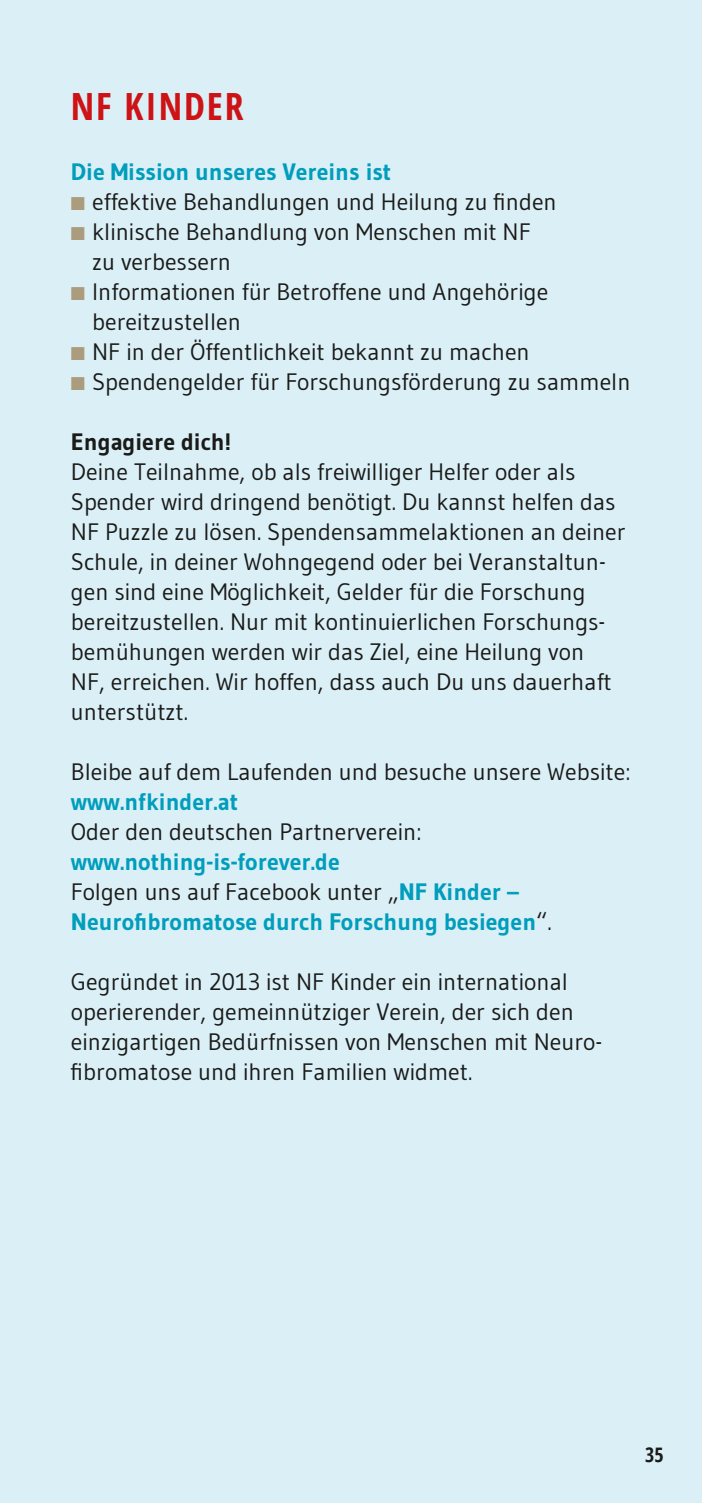
<style>
.page{position:relative;width:702px;height:1503px;background:#fff}
.page>*{position:absolute;margin:0;border:0;box-sizing:border-box;transform-origin:0 0}
.t1{font:700 condensed 37.5px "Open Sans";letter-spacing:.05em;color:#cd1316}
.t2{font:23.75px/30px "Gudea";color:#1a1a18}
.t3{font:700 23.75px/30px "Gudea";color:#009dbc}
.t4{font:700 23.75px "Gudea";color:#1a1a18}
.t5{font:700 condensed 20px "Open Sans";color:#1a1a18}
.s1{color:#ab9c7d}
.s2{font-weight:400;color:#1a1a18}
</style>
<div class="page">
<div style="left:0;top:0;width:702px;height:1502px;background:#daeff6"></div>
<h1 class="t1" style="left:71px;top:80px;width:174px">NF KINDER</h1>
<p class="t3" style="left:71px;top:157px;width:322px">Die Mission unseres Vereins ist</p>
<p class="t2" style="left:71px;top:186px;width:487px"><span class="s1">■</span> effektive Behandlungen und Heilung zu finden</p>
<p class="t2" style="left:92px;top:216px;width:440px;text-indent:-21px"><span class="s1">■</span> klinische Behandlung von Menschen mit NF zu verbessern</p>
<p class="t2" style="left:92px;top:276px;width:457px;text-indent:-21px"><span class="s1">■</span> Informationen für Betroffene und Angehörige bereitzustellen</p>
<p class="t2" style="left:71px;top:336px;width:460px"><span class="s1">■</span> NF in der Öffentlichkeit bekannt zu machen</p>
<p class="t2" style="left:71px;top:366px;width:561px"><span class="s1">■</span> Spendengelder für Forschungsförderung zu sammeln</p>
<p class="t4" style="left:71px;top:427px;width:162px">Engagiere dich!</p>
<p class="t2" style="left:71px;top:456px;width:556px">Deine Teilnahme, ob als freiwilliger Helfer oder als Spender wird dringend benötigt. Du kannst helfen das NF Puzzle zu lösen. Spendensammelaktionen an deiner Schule, in deiner Wohngegend oder bei Veranstaltun&shy;gen sind eine Möglichkeit, Gelder für die Forschung bereitzustellen. Nur mit kontinuierlichen Forschungs&shy;bemühungen werden wir das Ziel, eine Heilung von<br>NF, erreichen. Wir hoffen, dass auch Du uns dauerhaft unterstützt.</p>
<p class="t2" style="left:71px;top:756px;width:561px">Bleibe auf dem Laufenden und besuche unsere Website:</p>
<p class="t3" style="left:71px;top:787px;width:169px">www.nfkinder.at</p>
<p class="t2" style="left:71px;top:816px;width:352px">Oder den deutschen Partnerverein:</p>
<p class="t3" style="left:71px;top:847px;width:482px">www.nothing-is-forever.de<br><span class="s2">Folgen uns auf Facebook unter „</span>NF Kinder –<br>Neurofibromatose durch Forschung besiegen<span class="s2">“.</span></p>
<p class="t2" style="left:71px;top:966px;width:533px">Gegründet in 2013 ist NF Kinder ein international operierender, gemeinnütziger Verein, der sich den einzigartigen Bedürfnissen von Menschen mit Neuro&shy;fibromatose und ihren Familien widmet.</p>
<p class="t5" style="left:645px;top:1440px;width:20px">35</p>
</div>
